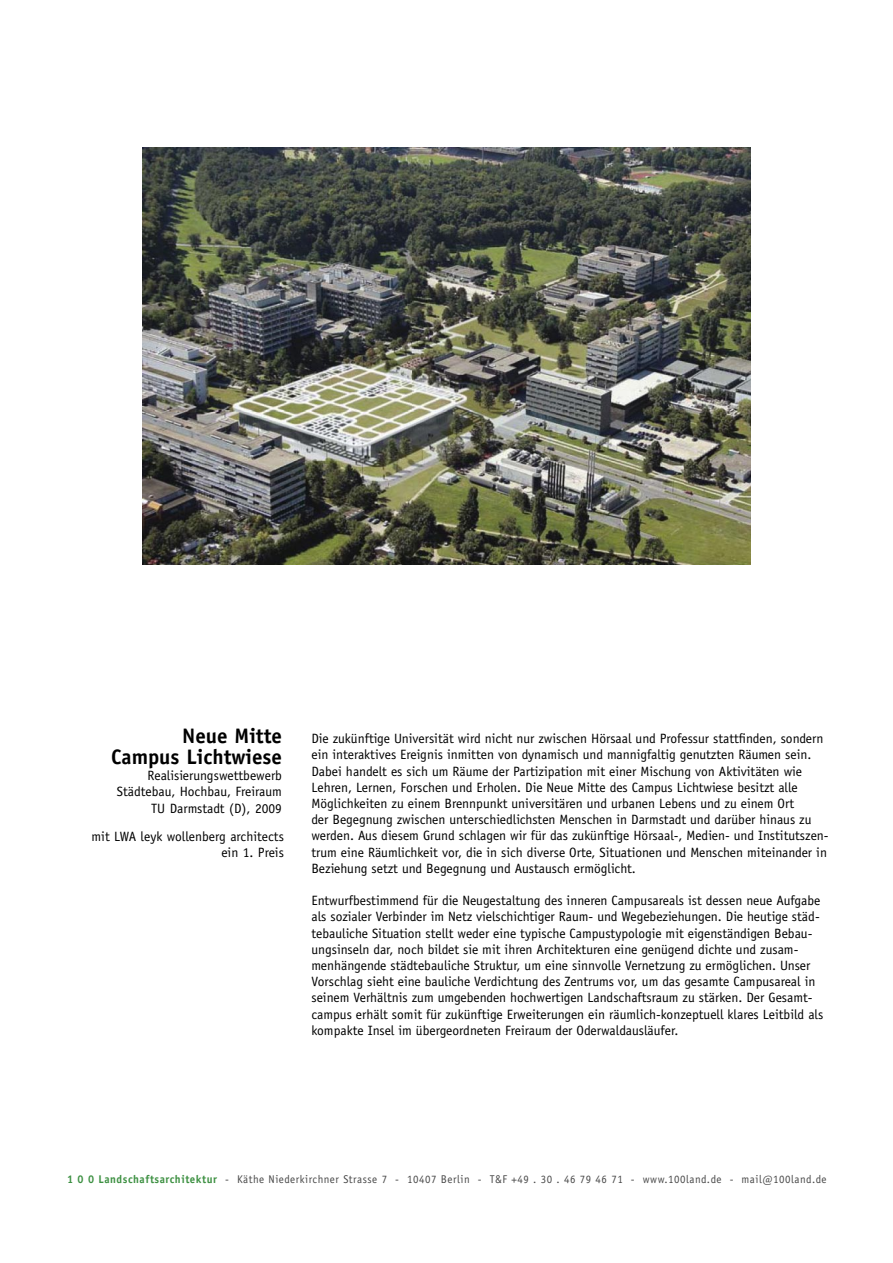
<style>
.page{position:relative;width:893px;height:1263px;background:#fff}
.page>*{position:absolute;margin:0;border:0;box-sizing:border-box;transform-origin:0 0}
.t1{font:700 21px "Officina Sans";color:#000}
.t2{font:13.5px/16.2px "Officina Sans";color:#000}
.t3{font:11.25px "Officina Sans";letter-spacing:.05em;color:#484848}
.s1{font-weight:700;color:#3d9042}
</style>
<div class="page">
<img style="left:143px;top:147px;width:607px;height:418px">
<p class="t1" style="left:182px;top:722px;width:101px">Neue Mitte</p>
<p class="t1" style="left:111px;top:743px;width:172px">Campus Lichtwiese</p>
<p class="t2" style="left:147px;top:767px;width:136px">Realisierungswettbewerb</p>
<p class="t2" style="left:117px;top:784px;width:167px">Städtebau, Hochbau, Freiraum</p>
<p class="t2" style="left:151px;top:800px;width:132px">TU Darmstadt (D), 2009</p>
<p class="t2" style="left:92px;top:828px;width:194px">mit LWA leyk wollenberg architects</p>
<p class="t2" style="left:221px;top:844px;width:64px">ein 1. Preis</p>
<p class="t2" style="left:311px;top:730px;width:519px">Die zukünftige Universität wird nicht nur zwischen Hörsaal und Professur stattfinden, sondern ein interaktives Ereignis inmitten von dynamisch und mannigfaltig genutzten Räumen sein.<br>Dabei handelt es sich um Räume der Partizipation mit einer Mischung von Aktivitäten wie Lehren, Lernen, Forschen und Erholen. Die Neue Mitte des Campus Lichtwiese besitzt alle Möglichkeiten zu einem Brennpunkt universitären und urbanen Lebens und zu einem Ort<br>der Begegnung zwischen unterschiedlichsten Menschen in Darmstadt und darüber hinaus zu werden. Aus diesem Grund schlagen wir für das zukünftige Hörsaal-, Medien- und Institutszen&shy;trum eine Räumlichkeit vor, die in sich diverse Orte, Situationen und Menschen miteinander in Beziehung setzt und Begegnung und Austausch ermöglicht.</p>
<p class="t2" style="left:311px;top:892px;width:513px">Entwurfbestimmend für die Neugestaltung des inneren Campusareals ist dessen neue Aufgabe als sozialer Verbinder im Netz vielschichtiger Raum- und Wegebeziehungen. Die heutige städ&shy;tebauliche Situation stellt weder eine typische Campustypologie mit eigenständigen Bebau&shy;ungsinseln dar, noch bildet sie mit ihren Architekturen eine genügend dichte und zusam&shy;menhängende städtebauliche Struktur, um eine sinnvolle Vernetzung zu ermöglichen. Unser Vorschlag sieht eine bauliche Verdichtung des Zentrums vor, um das gesamte Campusareal in seinem Verhältnis zum umgebenden hochwertigen Landschaftsraum zu stärken. Der Gesamt&shy;campus erhält somit für zukünftige Erweiterungen ein räumlich-konzeptuell klares Leitbild als kompakte Insel im übergeordneten Freiraum der Oderwaldausläufer.</p>
<p class="t3" style="left:67px;top:1172px;width:761px"><span class="s1">1 0 0 Landschaftsarchitektur</span> - Käthe Niederkirchner Strasse 7 - 10407 Berlin - T&amp;F +49 . 30 . 46 79 46 71 - www.100land.de - mail@100land.de</p>
</div>
